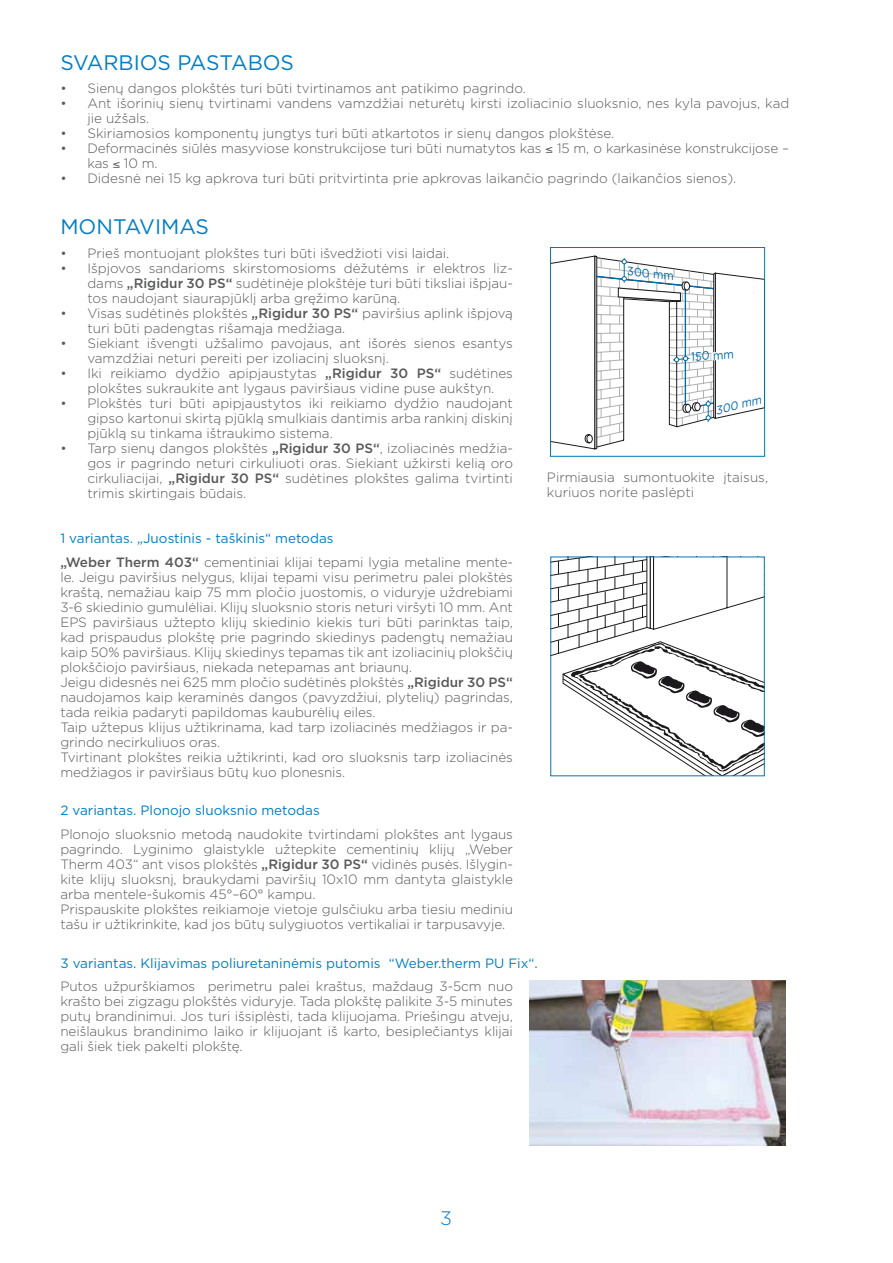
<style>
.page{position:relative;width:893px;height:1263px;background:#fff}
.page>*{position:absolute;margin:0;border:0;box-sizing:border-box;transform-origin:0 0}
.t1{font:21px "Gotham";color:#007dc5}
.t2{font:300 19.5px "Gotham";color:#007dc5}
.t3{font:300 13.5px/15px "Gotham";letter-spacing:-.005em;color:#58595b}
.t4{font:13.5px "Gotham";color:#007dc5}
.t5{font:12.3px "Gotham";color:#006ba9;scale:.9 1}
.t6{font:12.15px "Gotham";color:#006ba9;scale:.91 1}
.t7{font:italic 12px "Gotham";color:#006ba9;scale:.93 1}
.s1{font-weight:500}
.s2{font-weight:400;color:#007dc5}
</style>
<div class="page">
<svg style="left:552px;top:255px;width:211px;height:195px"></svg>
<div style="left:684px;top:282px;width:6px;height:8px;background:#fff;border-radius:50%"></div>
<div style="left:684px;top:282px;width:6px;height:8px;border:1px solid #1b191c;border-radius:50%"></div>
<div style="left:550px;top:247px;width:215px;height:210px;border:1px solid #0077b5"></div>
<svg style="left:552px;top:559px;width:211px;height:215px"></svg>
<img style="left:530px;top:980px;width:255px;height:165px">
<h1 class="t1" style="left:60px;top:49px;width:235px">SVARBIOS PASTABOS</h1>
<p class="t3" style="left:60px;top:81px;width:467px">• Sienų dangos plokštės turi būti tvirtinamos ant patikimo pagrindo.</p>
<p class="t3" style="left:87px;top:96px;width:703px;text-indent:-27px">• Ant išorinių sienų tvirtinami vandens vamzdžiai neturėtų kirsti izoliacinio sluoksnio, nes kyla pavojus, kad jie užšals.</p>
<p class="t3" style="left:60px;top:126px;width:555px">• Skiriamosios komponentų jungtys turi būti atkartotos ir sienų dangos plokštėse.</p>
<p class="t3" style="left:87px;top:141px;width:703px;text-indent:-27px">• Deformacinės siūlės masyviose konstrukcijose turi būti numatytos kas ≤ 15 m, o karkasinėse konstrukcijose – kas ≤ 10 m.</p>
<p class="t3" style="left:60px;top:171px;width:677px">• Didesnė nei 15 kg apkrova turi būti pritvirtinta prie apkrovas laikančio pagrindo (laikančios sienos).</p>
<h1 class="t1" style="left:60px;top:214px;width:150px">MONTAVIMAS</h1>
<p class="t3" style="left:60px;top:245px;width:390px">• Prieš montuojant plokštes turi būti išvedžioti visi laidai.</p>
<p class="t3" style="left:87px;top:260px;width:427px;text-align:justify;text-indent:-27px">• Išpjovos sandarioms skirstomosioms dėžutėms ir elektros liz&shy;dams <span class="s1">„Rigidur 30 PS“</span> sudėtinėje plokštėje turi būti tiksliai išpjau&shy;tos naudojant siaurapjūklį arba gręžimo karūną.</p>
<p class="t3" style="left:87px;top:305px;width:427px;text-indent:-27px">• Visas sudėtinės plokštės <span class="s1">„Rigidur 30 PS“</span> paviršius aplink išpjovą turi būti padengtas rišamąja medžiaga.</p>
<p class="t3" style="left:87px;top:335px;width:427px;text-indent:-27px">• Siekiant išvengti užšalimo pavojaus, ant išorės sienos esantys vamzdžiai neturi pereiti per izoliacinį sluoksnį.</p>
<p class="t3" style="left:87px;top:365px;width:427px;text-indent:-27px">• Iki reikiamo dydžio apipjaustytas <span class="s1">„Rigidur 30 PS“</span> sudėtines plokštes sukraukite ant lygaus paviršiaus vidine puse aukštyn.</p>
<p class="t3" style="left:87px;top:395px;width:427px;text-align:justify;text-indent:-27px">• Plokštės turi būti apipjaustytos iki reikiamo dydžio naudojant gipso kartonui skirtą pjūklą smulkiais dantimis arba rankinį diskinį pjūklą su tinkama ištraukimo sistema.</p>
<p class="t3" style="left:87px;top:440px;width:427px;text-align:justify;text-indent:-27px">• Tarp sienų dangos plokštės <span class="s1">„Rigidur 30 PS“</span>, izoliacinės medžia&shy;gos ir pagrindo neturi cirkuliuoti oras. Siekiant užkirsti kelią oro cirkuliacijai, <span class="s1">„Rigidur 30 PS“</span> sudėtines plokštes galima tvirtinti trimis skirtingais būdais.</p>
<p class="t6" style="left:628px;top:263px;width:53px;rotate:6deg">300 mm</p>
<p class="t5" style="left:690px;top:349px;width:49px;rotate:-4deg">150 mm</p>
<p class="t7" style="left:714px;top:403px;width:52px;rotate:-14deg">300 mm</p>
<p class="t3" style="left:547px;top:469px;width:223px">Pirmiausia sumontuokite įtaisus, kuriuos norite paslėpti</p>
<p class="t3" style="left:60px;top:526px;width:454px;line-height:23.5px"><span class="s2">1 variantas. „Juostinis - taškinis“ metodas<br></span><span class="s1">„Weber Therm 403“</span> cementiniai klijai tepami lygia metaline mente-</p>
<p class="t3" style="left:60px;top:569px;width:454px">le. Jeigu paviršius nelygus, klijai tepami visu perimetru palei plokštės kraštą, nemažiau kaip 75 mm pločio juostomis, o viduryje uždrebiami 3-6 skiedinio gumulėliai. Klijų sluoksnio storis neturi viršyti 10 mm. Ant EPS paviršiaus užtepto klijų skiedinio kiekis turi būti parinktas taip, kad prispaudus plokštę prie pagrindo skiedinys padengtų nemažiau kaip 50% paviršiaus. Klijų skiedinys tepamas tik ant izoliacinių plokščių plokščiojo paviršiaus, niekada netepamas ant briaunų.<br>Jeigu didesnės nei 625 mm pločio sudėtinės plokštės <span class="s1">„Rigidur 30 PS“ </span>naudojamos kaip keraminės dangos (pavyzdžiui, plytelių) pagrindas, tada reikia padaryti papildomas kauburėlių eiles.<br>Taip užtepus klijus užtikrinama, kad tarp izoliacinės medžiagos ir pa&shy;grindo necirkuliuos oras.<br>Tvirtinant plokštes reikia užtikrinti, kad oro sluoksnis tarp izoliacinės medžiagos ir paviršiaus būtų kuo plonesnis.</p>
<p class="t4" style="left:60px;top:802px;width:261px">2 variantas. Plonojo sluoksnio metodas</p>
<p class="t3" style="left:60px;top:826px;width:454px">Plonojo sluoksnio metodą naudokite tvirtindami plokštes ant lygaus pagrindo. Lyginimo glaistykle užtepkite cementinių klijų „Weber Therm 403“ ant visos plokštės <span class="s1">„Rigidur 30 PS“</span> vidinės pusės. Išlygin&shy;kite klijų sluoksnį, braukydami paviršių 10x10 mm dantyta glaistykle arba mentele-šukomis 45°–60° kampu.<br>Prispauskite plokštes reikiamoje vietoje gulsčiuku arba tiesiu mediniu tašu ir užtikrinkite, kad jos būtų sulygiuotos vertikaliai ir tarpusavyje.</p>
<p class="t4" style="left:60px;top:954px;width:479px">3 variantas. Klijavimas poliuretaninėmis putomis “Weber.therm PU Fix“.</p>
<p class="t3" style="left:60px;top:978px;width:454px;text-align:justify">Putos užpurškiamos perimetru palei kraštus, maždaug 3-5cm nuo krašto bei zigzagu plokštės viduryje. Tada plokštę palikite 3-5 minutes putų brandinimui. Jos turi išsiplėsti, tada klijuojama. Priešingu atveju, neišlaukus brandinimo laiko ir klijuojant iš karto, besiplečiantys klijai gali šiek tiek pakelti plokštę.</p>
<h2 class="t2" style="left:440px;top:1205px;width:13px">3</h2>
</div>
